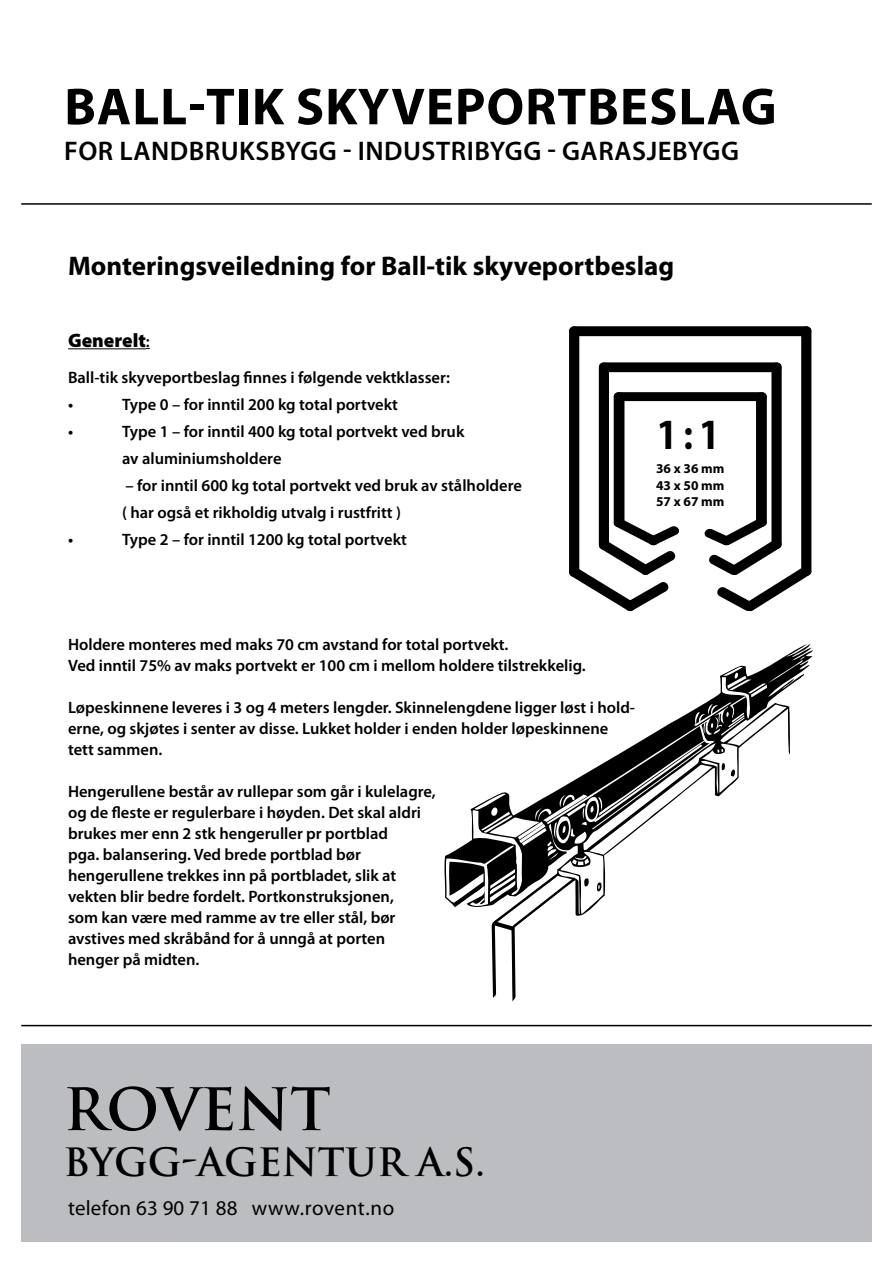
<style>
.page{position:relative;width:893px;height:1263px;background:#fff}
.page>*{position:absolute;margin:0;border:0;box-sizing:border-box;transform-origin:0 0}
.t1{font:700 57px "Trajan Pro";color:#000}
.t2{font:700 52.5px "Myriad Pro";letter-spacing:.02em;color:#000}
.t3{font:700 condensed 43.35px "Myriad Pro";color:#000}
.t4{font:700 37.95px "Trajan Pro";color:#000}
.t5{font:700 27px "Myriad Pro";color:#000}
.t6{font:600 27px "Myriad Pro";letter-spacing:.02em;color:#000}
.t7{font:21px "Myriad Pro";letter-spacing:.01em;color:#000}
.t8{font:900 19.5px "Myriad Pro";color:#000}
.t9{font:600 16.5px/21px "Myriad Pro";color:#000}
.t10{font:700 13.5px/16.5px "Myriad Pro";color:#000;text-align:justify}
.s1{font-weight:600;font-size:16.5px}
</style>
<div class="page">
<div style="left:21px;top:1044px;width:851px;height:198px;background:#bcbdc0"></div>
<hr style="left:68px;top:348px;width:78px;height:1px;background:#000">
<hr style="left:21px;top:203px;width:851px;height:2px;background:#000">
<hr style="left:21px;top:1025px;width:851px;height:1px;background:#000">
<svg style="left:569px;top:326px;width:243px;height:286px"></svg>
<svg style="left:444px;top:644px;width:369px;height:256px"></svg>
<svg style="left:448px;top:667px;width:319px;height:335px"></svg>
<h2 class="t2" style="left:64px;top:72px;width:714px">Ball-tik skyveportbeslaG</h2>
<h3 class="t6" style="left:64px;top:134px;width:677px">For landbruksbygg - industribygg - garasjebygg</h3>
<h3 class="t5" style="left:68px;top:248px;width:608px">Monteringsveiledning for Ball-tik skyveportbeslag</h3>
<p class="t8" style="left:68px;top:329px;width:83px">Generelt<span class="s1">:</span></p>
<p class="t9" style="left:68px;top:363px;width:383px;line-height:27px">Ball-tik skyveportbeslag finnes i følgende vektklasser: •</p>
<p class="t9" style="left:122px;top:393px;width:277px">Type 0 – for inntil 200 kg total portvekt</p>
<p class="t9" style="left:68px;top:420px;width:7px">•</p>
<p class="t9" style="left:122px;top:417px;width:344px;line-height:27px">Type 1 – for inntil 400 kg total portvekt ved bruk av aluminiumsholdere</p>
<p class="t9" style="left:122px;top:471px;width:401px;line-height:27px">– for inntil 600 kg total portvekt ved bruk av stålholdere ( har også et rikholdig utvalg i rustfritt )</p>
<p class="t9" style="left:68px;top:528px;width:7px">•</p>
<p class="t9" style="left:122px;top:528px;width:286px">Type 2 – for inntil 1200 kg total portvekt</p>
<h3 class="t3" style="left:658px;top:407px;width:62px">1 : 1</h3>
<p class="t10" style="left:656px;top:460px;width:70px">36 x 36 mm 43 x 50 mm 57 x 67 mm</p>
<p class="t9" style="left:68px;top:633px;width:519px">Holdere monteres med maks 70 cm avstand for total portvekt.<br>Ved inntil 75% av maks portvekt er 100 cm i mellom holdere tilstrekkelig.</p>
<p class="t9" style="left:68px;top:696px;width:569px">Løpeskinnene leveres i 3 og 4 meters lengder. Skinnelengdene ligger løst i hold&shy;erne, og skjøtes i senter av disse. Lukket holder i enden holder løpeskinnene tett sammen.</p>
<p class="t9" style="left:68px;top:780px;width:369px">Hengerullene består av rullepar som går i kulelagre, og de fleste er regulerbare i høyden. Det skal aldri brukes mer enn 2 stk hengeruller pr portblad<br>pga. balansering. Ved brede portblad bør hengerullene trekkes inn på portbladet, slik at vekten blir bedre fordelt. Portkonstruksjonen,<br>som kan være med ramme av tre eller stål, bør avstives med skråbånd for å unngå at porten henger på midten.</p>
<h1 class="t1" style="left:64px;top:1074px;width:269px">ROVENT</h1>
<h3 class="t4" style="left:64px;top:1138px;width:423px">BYGG-AGENTUR A.S.</h3>
<p class="t7" style="left:68px;top:1195px;width:328px">telefon 63 90 71 88 www.rovent.no</p>
</div>
